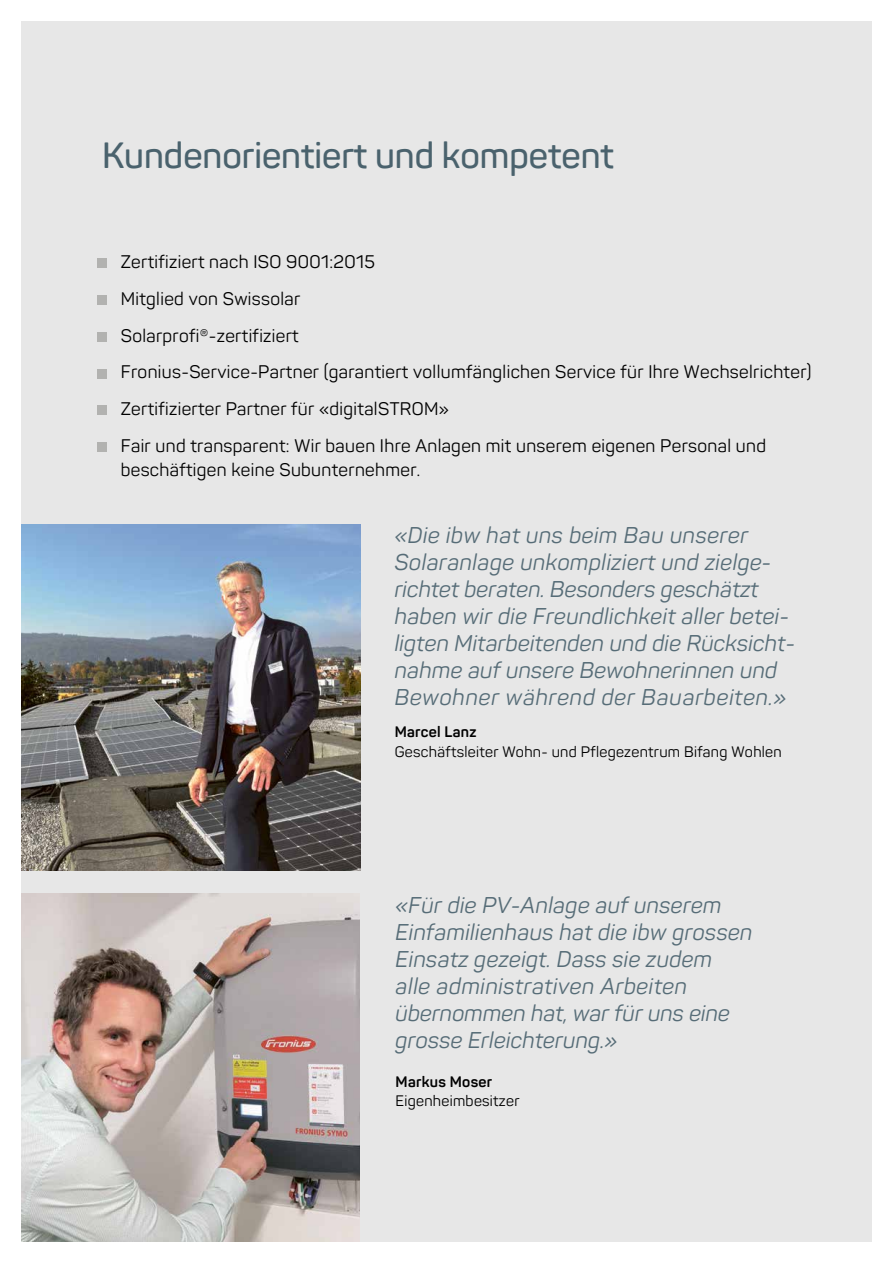
<style>
.page{position:relative;width:893px;height:1263px;background:#fff}
.page>*{position:absolute;margin:0;border:0;box-sizing:border-box;transform-origin:0 0}
.t1{font:600 36px "Panton";color:#4a626d}
.t2{font:italic 22.5px/27px "Panton";letter-spacing:.015em;color:#566c77}
.t3{font:18px/36.8px "Panton";letter-spacing:.02em;color:#000}
.t4{font:15px "Panton";letter-spacing:.02em;color:#000}
.t5{font:700 15px "Panton";letter-spacing:.02em;color:#000}
</style>
<div class="page">
<div style="left:21px;top:21px;width:851px;height:1221px;background:#e7e7e7"></div>
<img style="left:21px;top:524px;width:339px;height:347px">
<img style="left:21px;top:893px;width:339px;height:348px">
<div style="left:97px;top:259px;width:9px;height:9px;background:#b2b2b0"></div>
<div style="left:97px;top:295px;width:9px;height:10px;background:#b2b2b0"></div>
<div style="left:97px;top:332px;width:9px;height:10px;background:#b2b2b0"></div>
<div style="left:97px;top:369px;width:9px;height:9px;background:#b2b2b0"></div>
<div style="left:97px;top:406px;width:9px;height:9px;background:#b2b2b0"></div>
<div style="left:97px;top:442px;width:9px;height:10px;background:#b2b2b0"></div>
<h1 class="t1" style="left:102px;top:133px;width:513px">Kundenorientiert und kompetent</h1>
<p class="t3" style="left:121px;top:243px;width:692px">Zertifiziert nach ISO 9001:2015<br>Mitglied von Swissolar<br>Solarprofi®-zertifiziert<br>Fronius-Service-Partner (garantiert vollumfänglichen Service für Ihre Wechselrichter)<br>Zertifizierter Partner für «digitalSTROM»<br>Fair und transparent: Wir bauen Ihre Anlagen mit unserem eigenen Personal und</p>
<p class="t3" style="left:121px;top:451px;width:301px">beschäftigen keine Subunternehmer.</p>
<p class="t2" style="left:395px;top:522px;width:402px">«Die ibw hat uns beim Bau unserer Solaranlage unkompliziert und zielge&shy;richtet beraten. Besonders geschätzt haben wir die Freundlichkeit aller betei&shy;ligten Mitarbeitenden und die Rücksicht&shy;nahme auf unsere Bewohnerinnen und Bewohner während der Bauarbeiten.»</p>
<p class="t5" style="left:395px;top:723px;width:83px">Marcel Lanz</p>
<p class="t4" style="left:395px;top:742px;width:389px">Geschäftsleiter Wohn- und Pflegezentrum Bifang Wohlen</p>
<p class="t2" style="left:396px;top:891px;width:358px">«Für die PV-Anlage auf unserem<br>Einfamilienhaus hat die ibw grossen<br>Einsatz gezeigt. Dass sie zudem<br>alle administrativen Arbeiten übernommen hat, war für uns eine grosse Erleichterung.»</p>
<p class="t5" style="left:396px;top:1072px;width:98px">Markus Moser</p>
<p class="t4" style="left:396px;top:1092px;width:125px">Eigenheimbesitzer</p>
</div>
